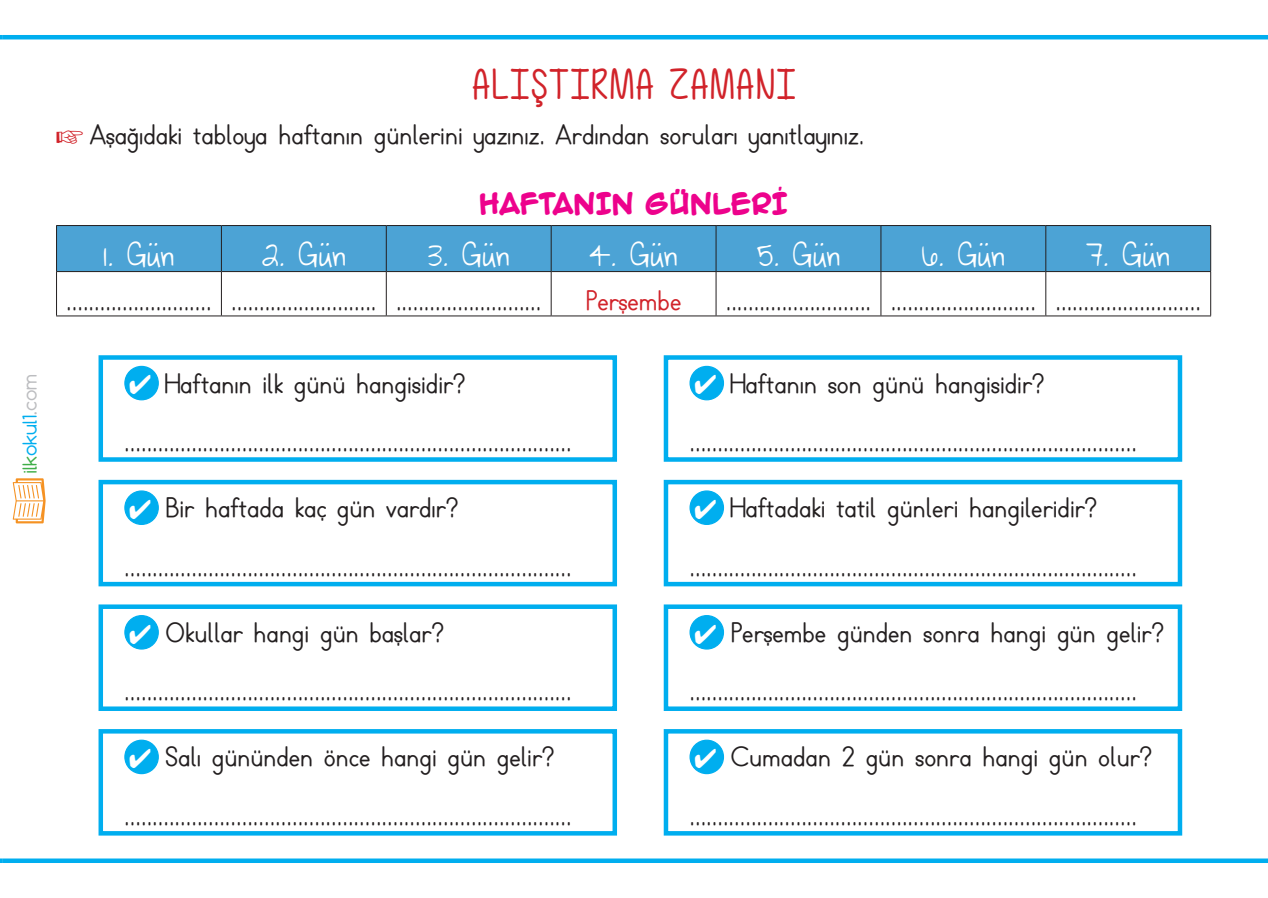
<style>
.page{position:relative;width:1268px;height:898px;background:#fff}
.page>*{position:absolute;margin:0;border:0;box-sizing:border-box;transform-origin:0 0}
.t1{font:28.5px "My Handsare Holding You";color:#fff}
.t2{font:700 27px/58.5px "TTKB Dik Temel Abece";color:#231f20}
.t3{font:700 27px "Karikatura";color:#ed028c}
.t4{font:700 27px "TTKB Dik Temel Abece";color:#d1232a}
.t5{font:18.3px "Comfortaa";color:#00aeef}
.s1{color:#40ae49}
.s2{color:#bcbdc0}
.s3{color:#fff}
</style>
<div class="page">
<svg style="left:13px;top:478px;width:33px;height:45px"></svg>
<hr style="left:2px;top:35px;width:1265px;height:4px;background:#00aeef">
<svg style="left:2px;top:858px;width:1265px;height:4px;background:#20b8f1"></svg>
<div style="left:57px;top:226px;width:1152px;height:45px;background:#4ca3d5"></div>
<hr style="left:56px;top:225px;width:165px;height:1px;background:#231f20">
<hr style="left:56px;top:226px;width:1px;height:45px;background:#231f20">
<hr style="left:221px;top:225px;width:165px;height:1px;background:#231f20">
<hr style="left:221px;top:226px;width:1px;height:45px;background:#231f20">
<hr style="left:386px;top:225px;width:165px;height:1px;background:#231f20">
<hr style="left:386px;top:226px;width:1px;height:45px;background:#231f20">
<hr style="left:551px;top:225px;width:165px;height:1px;background:#231f20">
<hr style="left:550px;top:226px;width:1px;height:45px;background:#231f20">
<hr style="left:716px;top:225px;width:164px;height:1px;background:#231f20">
<hr style="left:715px;top:226px;width:1px;height:45px;background:#231f20">
<hr style="left:880px;top:225px;width:165px;height:1px;background:#231f20">
<hr style="left:880px;top:226px;width:1px;height:45px;background:#231f20">
<hr style="left:1045px;top:225px;width:165px;height:1px;background:#231f20">
<hr style="left:1045px;top:226px;width:1px;height:45px;background:#231f20">
<hr style="left:1209px;top:226px;width:1px;height:45px;background:#231f20">
<hr style="left:56px;top:271px;width:165px;height:1px;background:#231f20">
<hr style="left:56px;top:272px;width:1px;height:43px;background:#231f20">
<hr style="left:221px;top:271px;width:165px;height:1px;background:#231f20">
<hr style="left:221px;top:272px;width:1px;height:43px;background:#231f20">
<hr style="left:386px;top:271px;width:165px;height:1px;background:#231f20">
<hr style="left:386px;top:272px;width:1px;height:43px;background:#231f20">
<hr style="left:551px;top:271px;width:165px;height:1px;background:#231f20">
<hr style="left:550px;top:272px;width:1px;height:43px;background:#231f20">
<hr style="left:716px;top:271px;width:164px;height:1px;background:#231f20">
<hr style="left:715px;top:272px;width:1px;height:43px;background:#231f20">
<hr style="left:880px;top:271px;width:165px;height:1px;background:#231f20">
<hr style="left:880px;top:272px;width:1px;height:43px;background:#231f20">
<hr style="left:1045px;top:271px;width:165px;height:1px;background:#231f20">
<hr style="left:1045px;top:272px;width:1px;height:43px;background:#231f20">
<hr style="left:1209px;top:272px;width:1px;height:43px;background:#231f20">
<hr style="left:56px;top:315px;width:165px;height:1px;background:#231f20">
<hr style="left:221px;top:315px;width:165px;height:1px;background:#231f20">
<hr style="left:386px;top:315px;width:165px;height:1px;background:#231f20">
<hr style="left:551px;top:315px;width:165px;height:1px;background:#231f20">
<hr style="left:716px;top:315px;width:164px;height:1px;background:#231f20">
<hr style="left:880px;top:315px;width:165px;height:1px;background:#231f20">
<hr style="left:1045px;top:315px;width:165px;height:1px;background:#231f20">
<div style="left:125px;top:366px;width:33px;height:33px;background:#00aeef;border-radius:50%"></div>
<div style="left:124px;top:365px;width:35px;height:35px;border:1px solid #00aeef;border-radius:50%"></div>
<div style="left:98px;top:355px;width:519px;height:106px;border:4px solid #00aeef"></div>
<div style="left:125px;top:491px;width:33px;height:33px;background:#00aeef;border-radius:50%"></div>
<div style="left:124px;top:490px;width:35px;height:35px;border:1px solid #00aeef;border-radius:50%"></div>
<div style="left:98px;top:479px;width:519px;height:107px;border:4px solid #00aeef"></div>
<div style="left:125px;top:615px;width:33px;height:33px;background:#00aeef;border-radius:50%"></div>
<div style="left:124px;top:614px;width:35px;height:35px;border:1px solid #00aeef;border-radius:50%"></div>
<div style="left:98px;top:604px;width:519px;height:106px;border:4px solid #00aeef"></div>
<div style="left:125px;top:740px;width:33px;height:33px;background:#00aeef;border-radius:50%"></div>
<div style="left:124px;top:739px;width:35px;height:35px;border:1px solid #00aeef;border-radius:50%"></div>
<div style="left:98px;top:728px;width:519px;height:107px;border:4px solid #00aeef"></div>
<div style="left:690px;top:366px;width:33px;height:33px;background:#00aeef;border-radius:50%"></div>
<div style="left:689px;top:365px;width:35px;height:35px;border:1px solid #00aeef;border-radius:50%"></div>
<div style="left:663px;top:355px;width:518px;height:106px;border:4px solid #00aeef"></div>
<div style="left:690px;top:491px;width:33px;height:33px;background:#00aeef;border-radius:50%"></div>
<div style="left:689px;top:490px;width:35px;height:35px;border:1px solid #00aeef;border-radius:50%"></div>
<div style="left:663px;top:479px;width:518px;height:107px;border:4px solid #00aeef"></div>
<div style="left:690px;top:615px;width:33px;height:33px;background:#00aeef;border-radius:50%"></div>
<div style="left:689px;top:614px;width:35px;height:35px;border:1px solid #00aeef;border-radius:50%"></div>
<div style="left:663px;top:604px;width:518px;height:106px;border:4px solid #00aeef"></div>
<div style="left:690px;top:740px;width:33px;height:33px;background:#00aeef;border-radius:50%"></div>
<div style="left:689px;top:739px;width:35px;height:35px;border:1px solid #00aeef;border-radius:50%"></div>
<div style="left:663px;top:728px;width:518px;height:107px;border:4px solid #00aeef"></div>
<p class="t5" style="left:18px;top:474px;width:102px;rotate:-90deg"><span class="s1">ilk</span>okul1<span class="s2">.com</span></p>
<p class="t2" style="left:90px;top:106px;width:775px">Aşağıdaki tabloya haftanın günlerini yazınız. Ardından soruları yanıtlayınız.</p>
<p class="t3" style="left:479px;top:185px;width:311px">HAFTANIN GÜNLERİ</p>
<p class="t1" style="left:103px;top:239px;width:73px">1. Gün</p>
<p class="t1" style="left:262px;top:239px;width:86px">2. Gün</p>
<p class="t1" style="left:427px;top:239px;width:83px">3. Gün</p>
<p class="t1" style="left:589px;top:239px;width:90px">4. Gün</p>
<p class="t1" style="left:756px;top:239px;width:85px">5. Gün</p>
<p class="t1" style="left:921px;top:239px;width:85px">6. Gün</p>
<p class="t1" style="left:1086px;top:239px;width:85px">7. Gün</p>
<p class="t2" style="left:66px;top:272px;width:476px">.......................... .......................... ..........................</p>
<p class="t4" style="left:585px;top:284px;width:97px">Perşembe</p>
<p class="t2" style="left:725px;top:272px;width:476px">.......................... .......................... ..........................</p>
<p class="t2" style="left:124px;top:354px;width:449px"><span class="s3">✔</span> Haftanın ilk günü hangisidir? ................................................................................</p>
<p class="t2" style="left:124px;top:479px;width:449px"><span class="s3">✔</span> Bir haftada kaç gün vardır? ................................................................................</p>
<p class="t2" style="left:124px;top:603px;width:449px"><span class="s3">✔</span> Okullar hangi gün başlar? ................................................................................</p>
<p class="t2" style="left:124px;top:728px;width:449px"><span class="s3">✔</span> Salı gününden önce hangi gün gelir? ................................................................................</p>
<p class="t2" style="left:689px;top:354px;width:449px"><span class="s3">✔</span> Haftanın son günü hangisidir? ................................................................................</p>
<p class="t2" style="left:689px;top:479px;width:449px"><span class="s3">✔</span> Haftadaki tatil günleri hangileridir? ................................................................................</p>
<p class="t2" style="left:689px;top:603px;width:475px"><span class="s3">✔</span> Perşembe günden sonra hangi gün gelir? ................................................................................</p>
<p class="t2" style="left:689px;top:728px;width:464px"><span class="s3">✔</span> Cumadan 2 gün sonra hangi gün olur? ................................................................................</p>
</div>
